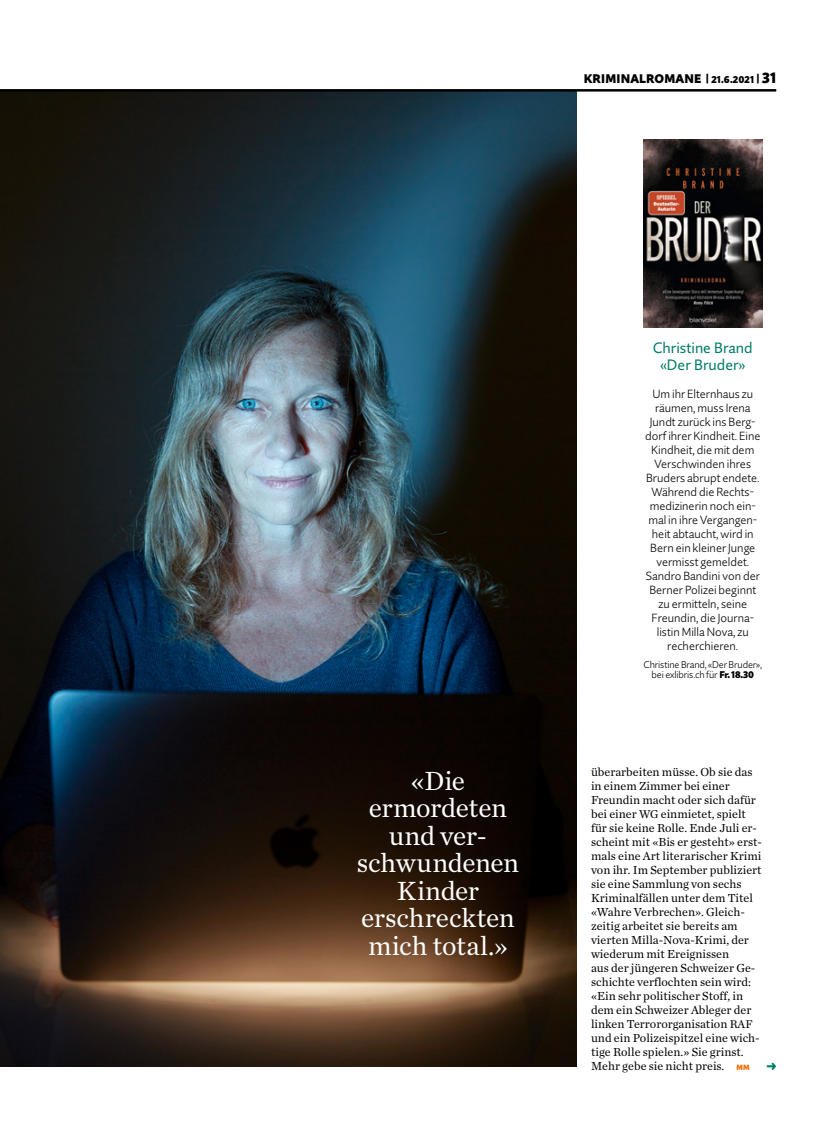
<style>
.page{position:relative;width:833px;height:1134px;background:#fff}
.page>*{position:absolute;margin:0;border:0;box-sizing:border-box;transform-origin:0 0}
._293b_Quote_Klein_15{font:27.5px/27.5px "Chronicle Text G1";letter-spacing:-.005em;color:#fff;text-align:center}
._193_TI_12_mager_Rub{font:15px/17.5px "Quire Sans Pro";color:#007c66;text-align:center}
._300_Rubrik_Ausgabe{font:900 12.5px "Quire Sans Pro";letter-spacing:.015em;color:#000}
._211_LT_Einzug_CT_x0{font:12.25px/14px "Chronicle Text G1";color:#000}
._252_LT_stumpf_QS_x0{font:300 11.75px/14px "Quire Sans Pro";color:#000;text-align:center}
._300_Rubrik_Ausgabe-2{font:900 10px "Quire Sans Pro";letter-spacing:.015em;color:#000}
._330_Fussnote_QS_x13{font:300 9.75px/10px "Quire Sans Pro";letter-spacing:-.01em;color:#000;text-align:center}
.s1{font-size:10.75px}
.s2{font-size:15px}
.s3{font-weight:900}
.s4{font-size:11.75px}
.s5{font-family:"Quire Sans Pro";font-weight:900;font-size:7.5px;color:#f76800}
</style>
<div class="page">
<img style="left:0;top:92px;width:577px;height:975px">
<svg style="left:766px;top:1063px;width:10px;height:7px"></svg>
<img style="left:643px;top:139px;width:119px;height:189px">
<hr style="left:0;top:89px;width:776px;height:3px;background:#000">
<p class="_300_Rubrik_Ausgabe" style="left:583px;top:71px;width:119px">KRIMINALROMANE</p>
<p class="_300_Rubrik_Ausgabe-2" style="left:705px;top:73px;width:72px"><span class="s1">|</span> 21.6.2021 <span class="s1">|</span> <span class="s2">31</span></p>
<p class="_193_TI_12_mager_Rub" style="left:653px;top:339px;width:101px">Christine Brand «Der Bruder»</p>
<p class="_252_LT_stumpf_QS_x0" style="left:645px;top:387px;width:117px">Um ihr Elternhaus zu räumen, muss Irena<br>Jundt zurück ins Berg&shy;dorf ihrer Kindheit. Eine<br>Kindheit, die mit dem<br>Verschwinden ihres<br>Bruders abrupt endete.<br>Während die Rechts&shy;medizinerin noch ein&shy;mal in ihre Vergangen&shy;heit abtaucht, wird in<br>Bern ein kleiner Junge vermisst gemeldet.<br>Sandro Bandini von der<br>Berner Polizei beginnt zu ermitteln, seine<br>Freundin, die Journa&shy;listin Milla Nova, zu recherchieren.</p>
<p class="_330_Fussnote_QS_x13" style="left:643px;top:659px;width:120px">Christine Brand, «Der Bruder», bei exlibris.ch für <span class="s3">Fr. 18.30</span></p>
<p class="_293b_Quote_Klein_15" style="left:357px;top:765px;width:164px">«Die ermordeten und ver&shy;schwundenen<br>Kinder erschreckten mich total.»</p>
<p class="_211_LT_Einzug_CT_x0" style="left:591px;top:764px;width:172px">überarbeiten müsse. Ob sie das in einem Zimmer bei einer<br>Freundin macht oder sich dafür bei einer <span class="s4">WG</span> einmietet, spielt für sie keine Rolle. Ende Juli er&shy;scheint mit «Bis er gesteht» erst&shy;mals eine Art literarischer Krimi von ihr. Im September publiziert sie eine Sammlung von sechs<br>Kriminalfällen unter dem Titel «Wahre Verbrechen». Gleich&shy;zeitig arbeitet sie bereits am vierten Milla-Nova-Krimi, der wiederum mit Ereignissen<br>aus der jüngeren Schweizer Ge&shy;schichte verflochten sein wird: «Ein sehr politischer Stoff, in dem ein Schweizer Ableger der linken Terrororganisation <span class="s4">RAF </span>und ein Polizeispitzel eine wich&shy;tige Rolle spielen.» Sie grinst.<br>Mehr gebe sie nicht preis. <span class="s5">MM</span></p>
</div>
